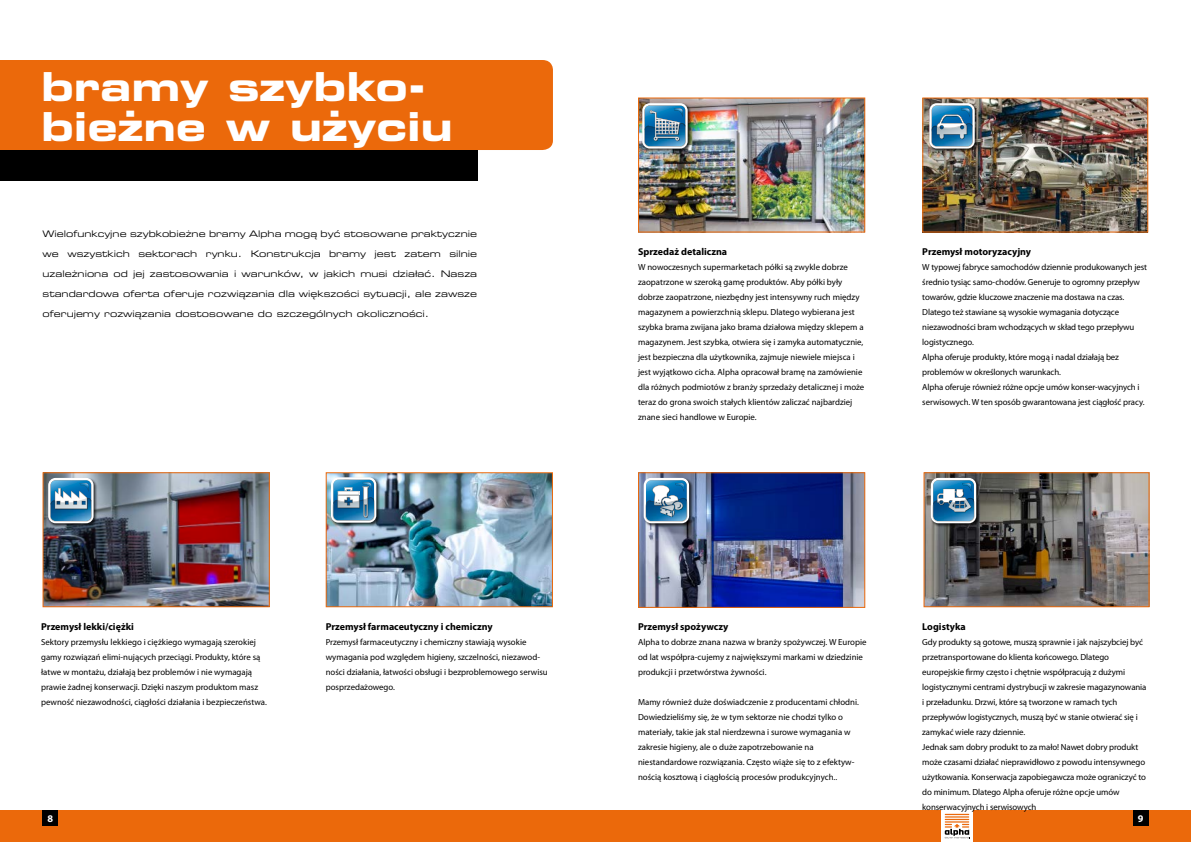
<style>
.page{position:relative;width:1191px;height:842px;background:#fff}
.page>*{position:absolute;margin:0;border:0;box-sizing:border-box;transform-origin:0 0}
.t1{font:40px/40px "Eurostile LT Pro Bold Ex 2";color:#fff}
.t2{font:700 10.2px "Myriad Pro";color:#fff}
.t3{font:700 10px "Myriad Pro";color:#000}
.t4{font:9px "Eurostile LT Pro Ex 2";color:#000}
.t5{font:8.8px/15px "Myriad Pro";color:#000}
</style>
<div class="page">
<div style="left:0;top:60px;width:553px;height:90px;background:#eb690b"></div>
<div style="left:0;top:150px;width:477px;height:30px;background:#000"></div>
<img style="left:45px;top:474px;width:223px;height:131px">
<div style="left:43px;top:472px;width:227px;height:135px;border:1px solid #eb690b"></div>
<img style="left:640px;top:474px;width:223px;height:132px">
<div style="left:638px;top:472px;width:227px;height:136px;border:1px solid #eb690b"></div>
<img style="left:640px;top:100px;width:223px;height:130px">
<div style="left:638px;top:98px;width:227px;height:134px;border:1px solid #eb690b"></div>
<img style="left:925px;top:474px;width:222px;height:131px">
<div style="left:923px;top:472px;width:226px;height:135px;border:1px solid #eb690b"></div>
<img style="left:924px;top:100px;width:222px;height:131px">
<div style="left:922px;top:98px;width:226px;height:135px;border:1px solid #eb690b"></div>
<img style="left:328px;top:474px;width:223px;height:131px">
<div style="left:326px;top:472px;width:227px;height:135px;border:1px solid #eb690b"></div>
<div style="left:47px;top:477px;width:50px;height:50px;background:#000;opacity:.75"></div>
<svg style="left:48px;top:478px;width:46px;height:45px"></svg>
<div style="left:643px;top:477px;width:50px;height:50px;background:#000;opacity:.75"></div>
<svg style="left:643px;top:478px;width:46px;height:45px"></svg>
<div style="left:330px;top:476px;width:50px;height:50px;background:#000;opacity:.75"></div>
<svg style="left:331px;top:477px;width:45px;height:46px"></svg>
<div style="left:928px;top:102px;width:50px;height:50px;background:#000;opacity:.75"></div>
<svg style="left:929px;top:103px;width:45px;height:46px;background:#5f98bb"></svg>
<div style="left:930px;top:477px;width:50px;height:50px;background:#000;opacity:.75"></div>
<svg style="left:931px;top:478px;width:45px;height:45px"></svg>
<div style="left:641px;top:102px;width:50px;height:50px;background:#000;opacity:.75"></div>
<svg style="left:642px;top:103px;width:45px;height:46px;background:#5b93b6"></svg>
<div style="left:595px;top:810px;width:596px;height:32px;background:#eb690b"></div>
<div style="left:1133px;top:810px;width:15px;height:15px;background:#000"></div>
<div style="left:0;top:810px;width:595px;height:32px;background:#eb690b"></div>
<div style="left:43px;top:810px;width:15px;height:15px;background:#000"></div>
<svg style="left:941px;top:810px;width:32px;height:32px"></svg>
<svg style="left:944px;top:814px;width:26px;height:24px"></svg>
<h1 class="t1" style="left:41px;top:66px;width:413px">bramy szybko&shy;bieżne w użyciu</h1>
<p class="t4" style="left:43px;top:228px;width:436px">Wielofunkcyjne szybkobieżne bramy Alpha mogą być stosowane praktycznie</p>
<p class="t4" style="left:43px;top:248px;width:436px">we wszystkich sektorach rynku. Konstrukcja bramy jest zatem silnie</p>
<p class="t4" style="left:43px;top:268px;width:436px">uzależniona od jej zastosowania i warunków, w jakich musi działać. Nasza</p>
<p class="t4" style="left:43px;top:288px;width:436px">standardowa oferta oferuje rozwiązania dla większości sytuacji, ale zawsze</p>
<p class="t4" style="left:43px;top:308px;width:388px">oferujemy rozwiązania dostosowane do szczególnych okoliczności.</p>
<p class="t3" style="left:41px;top:620px;width:94px">Przemysł lekki/ciężki</p>
<p class="t5" style="left:41px;top:634px;width:227px">Sektory przemysłu lekkiego i ciężkiego wymagają szerokiej gamy rozwiązań elimi-nujących przeciągi. Produkty, które są łatwe w montażu, działają bez problemów i nie wymagają prawie żadnej konserwacji. Dzięki naszym produktom masz pewność niezawodności, ciągłości działania i bezpieczeństwa.</p>
<p class="t3" style="left:326px;top:620px;width:168px">Przemysł farmaceutyczny i chemiczny</p>
<p class="t5" style="left:326px;top:634px;width:223px">Przemysł farmaceutyczny i chemiczny stawiają wysokie wymagania pod względem higieny, szczelności, niezawod&shy;ności działania, łatwości obsługi i bezproblemowego serwisu posprzedażowego.</p>
<p class="t3" style="left:638px;top:245px;width:91px">Sprzedaż detaliczna</p>
<p class="t5" style="left:638px;top:259px;width:228px">W nowoczesnych supermarketach półki są zwykle dobrze zaopatrzone w szeroką gamę produktów. Aby półki były dobrze zaopatrzone, niezbędny jest intensywny ruch między magazynem a powierzchnią sklepu. Dlatego wybierana jest szybka brama zwijana jako brama działowa między sklepem a magazynem. Jest szybka, otwiera się i zamyka automatycznie, jest bezpieczna dla użytkownika, zajmuje niewiele miejsca i jest wyjątkowo cicha. Alpha opracował bramę na zamówienie dla różnych podmiotów z branży sprzedaży detalicznej i może teraz do grona swoich stałych klientów zaliczać najbardziej znane sieci handlowe w Europie.</p>
<p class="t3" style="left:922px;top:245px;width:110px">Przemysł motoryzacyjny</p>
<p class="t5" style="left:922px;top:259px;width:226px">W typowej fabryce samochodów dziennie produkowanych jest średnio tysiąc samo-chodów. Generuje to ogromny przepływ towarów, gdzie kluczowe znaczenie ma dostawa na czas.<br>Dlatego też stawiane są wysokie wymagania dotyczące niezawodności bram wchodzących w skład tego przepływu logistycznego.<br>Alpha oferuje produkty, które mogą i nadal działają bez problemów w określonych warunkach.<br>Alpha oferuje również różne opcje umów konser-wacyjnych i serwisowych. W ten sposób gwarantowana jest ciągłość pracy.</p>
<p class="t3" style="left:638px;top:620px;width:92px">Przemysł spożywczy</p>
<p class="t5" style="left:638px;top:634px;width:230px">Alpha to dobrze znana nazwa w branży spożywczej. W Europie od lat współpra-cujemy z największymi markami w dziedzinie produkcji i przetwórstwa żywności.</p>
<p class="t5" style="left:638px;top:694px;width:222px">Mamy również duże doświadczenie z producentami chłodni.<br>Dowiedzieliśmy się, że w tym sektorze nie chodzi tylko o materiały, takie jak stal nierdzewna i surowe wymagania w zakresie higieny, ale o duże zapotrzebowanie na niestandardowe rozwiązania. Często wiąże się to z efektyw&shy;nością kosztową i ciągłością procesów produkcyjnych..</p>
<p class="t3" style="left:922px;top:620px;width:45px">Logistyka</p>
<p class="t5" style="left:922px;top:634px;width:226px">Gdy produkty są gotowe, muszą sprawnie i jak najszybciej być przetransportowane do klienta końcowego. Dlatego europejskie firmy często i chętnie współpracują z dużymi logistycznymi centrami dystrybucji w zakresie magazynowania i przeładunku. Drzwi, które są tworzone w ramach tych przepływów logistycznych, muszą być w stanie otwierać się i zamykać wiele razy dziennie.<br>Jednak sam dobry produkt to za mało! Nawet dobry produkt może czasami działać nieprawidłowo z powodu intensywnego użytkowania. Konserwacja zapobiegawcza może ograniczyć to do minimum. Dlatego Alpha oferuje różne opcje umów konserwacyjnych i serwisowych</p>
<p class="t2" style="left:47px;top:811px;width:7px">8</p>
<p class="t2" style="left:1138px;top:811px;width:7px">9</p>
</div>
